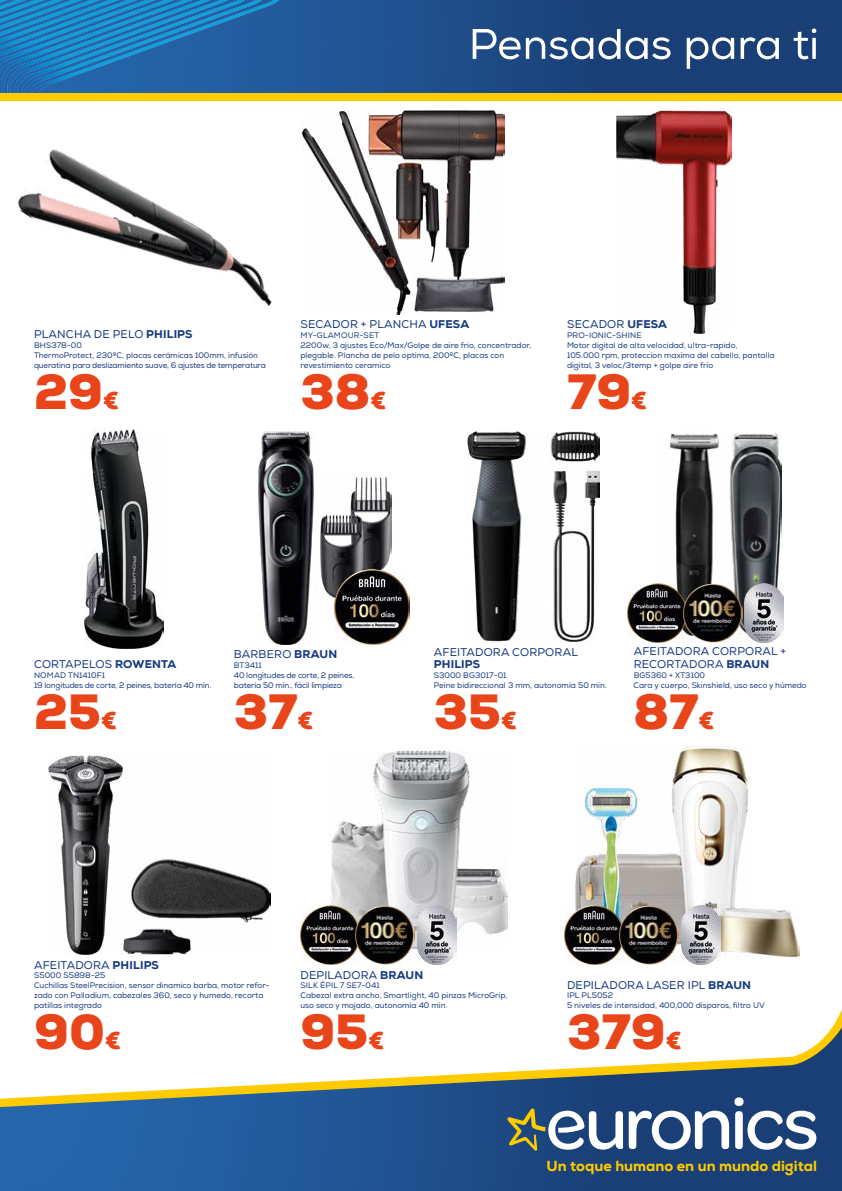
<style>
.page{position:relative;width:842px;height:1191px;background:#fff}
.page>*{position:absolute;margin:0;border:0;box-sizing:border-box;transform-origin:0 0}
.t1{font:900 48px "Euronics";color:#e8461a}
.t2{font:800 14.6px "Euronics";color:#fdcb00}
.t3{font:11.2px/13.4px "Euronics";letter-spacing:.015em;color:#143981}
.t4{font:800 11.2px "Euronics";letter-spacing:.015em;color:#143981}
.t5{font:8px/10px "Euronics";color:#143981}
.t6{font:8px/10px "Euronics";letter-spacing:-.02em;color:#143981}
.s1{font-weight:800}
.s2{font-size:24px}
</style>
<div class="page">
<svg style="left:295px;top:0;width:547px;height:93px"></svg>
<svg style="left:0;top:0;width:295px;height:93px"></svg>
<img style="left:23px;top:0;width:19px;height:11px">
<img style="left:42px;top:0;width:18px;height:11px">
<img style="left:60px;top:0;width:34px;height:11px">
<img style="left:79px;top:6px;width:15px;height:5px">
<div style="left:0;top:93px;width:842px;height:8px;background:#fdcb00"></div>
<svg style="left:473px;top:29px;width:198px;height:30px"></svg>
<svg style="left:687px;top:37px;width:47px;height:32px"></svg>
<svg style="left:741px;top:37px;width:38px;height:22px"></svg>
<svg style="left:794px;top:29px;width:22px;height:30px"></svg>
<img style="left:17px;top:149px;width:255px;height:158px">
<img style="left:302px;top:110px;width:203px;height:204px">
<img style="left:617px;top:110px;width:115px;height:223px">
<img style="left:259px;top:431px;width:56px;height:213px">
<img style="left:320px;top:473px;width:72px;height:129px">
<img style="left:84px;top:429px;width:80px;height:219px">
<img style="left:660px;top:432px;width:121px;height:200px">
<img style="left:468px;top:431px;width:132px;height:210px">
<img style="left:330px;top:750px;width:177px;height:199px">
<img style="left:575px;top:746px;width:173px;height:199px">
<img style="left:708px;top:903px;width:91px;height:53px">
<img style="left:48px;top:755px;width:223px;height:199px">
<img style="left:628px;top:584px;width:54px;height:59px">
<img style="left:565px;top:905px;width:54px;height:59px">
<img style="left:300px;top:905px;width:55px;height:59px">
<img style="left:335px;top:569px;width:75px;height:75px">
<img style="left:744px;top:584px;width:40px;height:59px">
<img style="left:681px;top:905px;width:40px;height:59px">
<img style="left:417px;top:905px;width:39px;height:59px">
<img style="left:682px;top:584px;width:60px;height:59px">
<img style="left:619px;top:905px;width:60px;height:59px">
<img style="left:355px;top:905px;width:60px;height:59px">
<svg style="left:0;top:1014px;width:842px;height:177px"></svg>
<svg style="left:507px;top:1097px;width:309px;height:54px"></svg>
<h3 class="t3" style="left:34px;top:328px;width:160px">PLANCHA DE PELO <span class="s1">PHILIPS</span></h3>
<p class="t5" style="left:34px;top:340px;width:233px">BHS378-00<br>ThermoProtect, 230ºC, placas cerámicas 100mm, infusión queratina para deslizamiento suave, 6 ajustes de temperatura</p>
<h1 class="t1" style="left:34px;top:359px;width:87px">29<span class="s2">€</span></h1>
<h3 class="t3" style="left:301px;top:318px;width:170px">SECADOR + PLANCHA <span class="s1">UFESA</span></h3>
<p class="t5" style="left:300px;top:330px;width:232px">MY-GLAMOUR-SET<br>2200w, 3 ajustes Eco/Max/Golpe de aire frio, concentrador, plegable. Plancha de pelo optima, 200ºC, placas con revestimiento ceramico</p>
<h1 class="t1" style="left:300px;top:359px;width:88px">38<span class="s2">€</span></h1>
<h3 class="t3" style="left:567px;top:318px;width:101px">SECADOR <span class="s1">UFESA</span></h3>
<p class="t5" style="left:567px;top:330px;width:209px">PRO-IONIC-SHINE<br>Motor digital de alta velocidad, ultra-rapido,<br>105.000 rpm, proteccion maxima del cabello, pantalla digital, 3 veloc/3temp + golpe aire frio</p>
<h1 class="t1" style="left:567px;top:359px;width:82px">79<span class="s2">€</span></h1>
<h3 class="t3" style="left:34px;top:658px;width:144px">CORTAPELOS <span class="s1">ROWENTA</span></h3>
<p class="t6" style="left:34px;top:670px;width:179px">NOMAD TN1410F1<br>19 longitudes de corte, 2 peines, batería 40 min.</p>
<h1 class="t1" style="left:34px;top:679px;width:84px">25<span class="s2">€</span></h1>
<h3 class="t3" style="left:234px;top:648px;width:105px">BARBERO <span class="s1">BRAUN</span></h3>
<p class="t6" style="left:234px;top:660px;width:122px">BT3411<br>40 longitudes de corte, 2 peines, batería 50 min., fácil limpieza</p>
<h1 class="t1" style="left:234px;top:679px;width:81px">37<span class="s2">€</span></h1>
<h3 class="t3" style="left:434px;top:646px;width:145px">AFEITADORA CORPORAL</h3>
<h3 class="t4" style="left:434px;top:657px;width:48px">PHILIPS</h3>
<p class="t5" style="left:434px;top:670px;width:175px">S3000 BG3017-01<br>Peine bidireccional 3 mm, autonomía 50 min.</p>
<h1 class="t1" style="left:434px;top:679px;width:85px">35<span class="s2">€</span></h1>
<h3 class="t3" style="left:634px;top:644px;width:154px">AFEITADORA CORPORAL +<br>RECORTADORA <span class="s1">BRAUN</span></h3>
<p class="t5" style="left:634px;top:670px;width:175px">BG5360 + XT3100<br>Cara y cuerpo, Skinshield, uso seco y húmedo</p>
<h1 class="t1" style="left:634px;top:679px;width:82px">87<span class="s2">€</span></h1>
<h3 class="t3" style="left:34px;top:958px;width:126px">AFEITADORA <span class="s1">PHILIPS</span></h3>
<p class="t5" style="left:34px;top:970px;width:237px">S5000 S5898-25<br>Cuchillas SteelPrecision, sensor dinamico barba, motor refor&shy;zado con Palladium, cabezales 360, seco y humedo, recorta patillas integrado</p>
<h1 class="t1" style="left:34px;top:1000px;width:88px">90<span class="s2">€</span></h1>
<h3 class="t3" style="left:301px;top:968px;width:124px">DEPILADORA <span class="s1">BRAUN</span></h3>
<p class="t5" style="left:300px;top:980px;width:208px">SILK ÉPIL 7 SE7-041<br>Cabezal extra ancho, Smartlight, 40 pinzas MicroGrip, uso seco y mojado, autonomía 40 min.</p>
<h1 class="t1" style="left:300px;top:1000px;width:85px">95<span class="s2">€</span></h1>
<h3 class="t3" style="left:567px;top:978px;width:186px">DEPILADORA LASER IPL <span class="s1">BRAUN</span></h3>
<p class="t5" style="left:567px;top:990px;width:199px">IPL PL5052<br>5 niveles de intensidad, 400,000 disparos, filtro UV</p>
<h1 class="t1" style="left:567px;top:1000px;width:116px">379<span class="s2">€</span></h1>
<h2 class="t2" style="left:546px;top:1156px;width:272px">Un toque humano en un mundo digital</h2>
</div>
